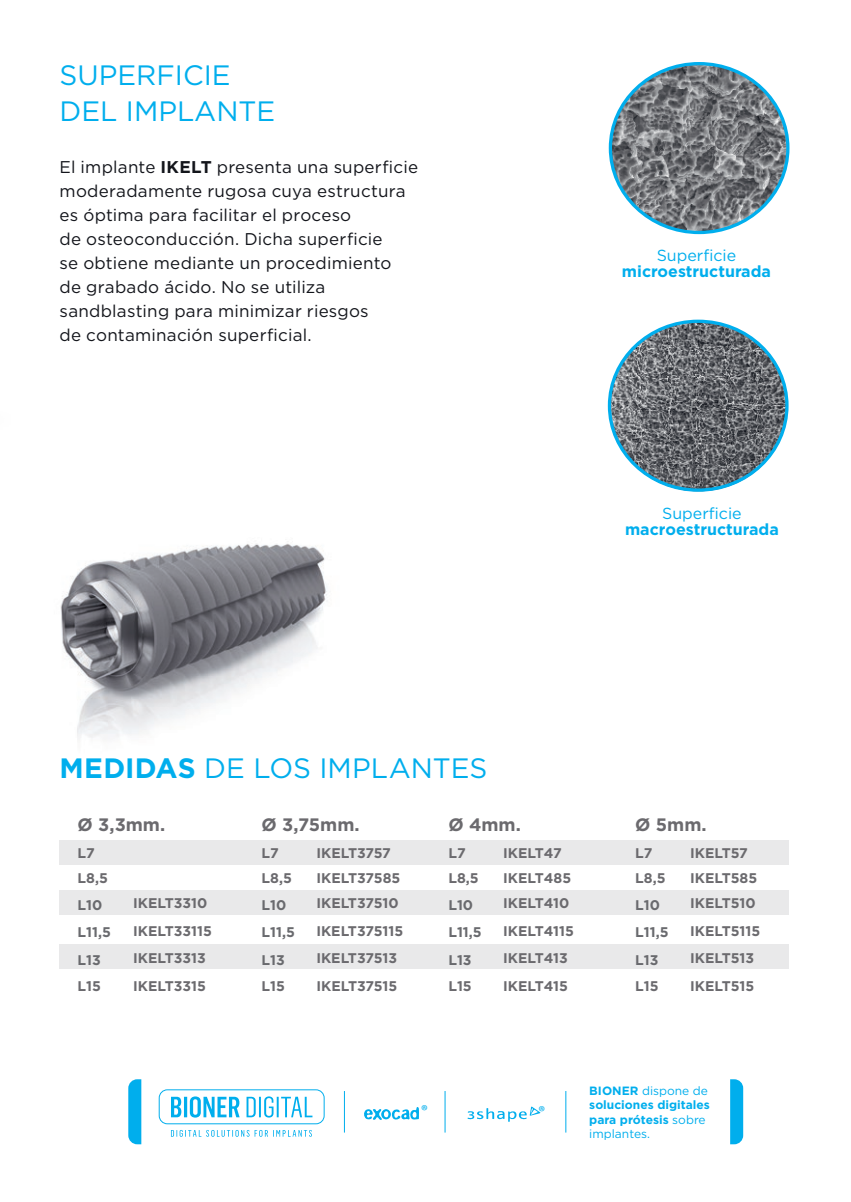
<style>
.page{position:relative;width:851px;height:1202px;background:#fff}
.page>*{position:absolute;margin:0;border:0;box-sizing:border-box;transform-origin:0 0}
.t1{font:28px/36px "Gotham";color:#00aeed}
.t2{font:700 18px "Gotham";color:#6b6a6e}
.t3{font:17px/24px "Gotham";letter-spacing:.015em;color:#13151b}
.t4{font:700 16px "Gotham";color:#00aeed}
.t5{font:16px "Gotham";color:#00aeed}
.t6{font:16px "Myriad Pro";color:#00aeed}
.t7{font:700 14px "Gotham";color:#6b6a6e}
.t8{font:700 14px "Gotham";color:#696a6e}
.t9{font:700 12px/14.4px "Gotham";color:#00aeed}
.s1{font-weight:700}
.s2{font-weight:400}
</style>
<div class="page">
<img style="left:60px;top:543px;width:267px;height:195px">
<div style="left:60px;top:890px;width:728px;height:25px;background:#e9e9ea"></div>
<div style="left:60px;top:840px;width:728px;height:25px;background:#e9e9ea"></div>
<div style="left:60px;top:944px;width:728px;height:25px;background:#e9e9ea"></div>
<svg style="left:364px;top:1107px;width:55px;height:13px"></svg>
<svg style="left:467px;top:1107px;width:73px;height:15px"></svg>
<hr style="left:444px;top:1091px;width:1px;height:41px;background:#00aeed">
<hr style="left:344px;top:1091px;width:1px;height:41px;background:#00aeed">
<hr style="left:565px;top:1091px;width:1px;height:41px;background:#00aeed">
<svg style="left:128px;top:1079px;width:13px;height:65px"></svg>
<svg style="left:730px;top:1079px;width:13px;height:65px"></svg>
<div style="left:159px;top:1089px;width:165px;height:35px;border:1px solid #00aeed;border-radius:8px"></div>
<svg style="left:171px;top:1096px;width:141px;height:22px"></svg>
<svg style="left:171px;top:1130px;width:141px;height:7px"></svg>
<img style="left:611px;top:321px;width:175px;height:169px">
<img style="left:612px;top:64px;width:175px;height:168px">
<h1 class="t1" style="left:60px;top:56px;width:217px">SUPERFICIE<br>DEL IMPLANTE</h1>
<p class="t3" style="left:60px;top:155px;width:360px">El implante <span class="s1">IKELT</span> presenta una superficie moderadamente rugosa cuya estructura es óptima para facilitar el proceso<br>de osteoconducción. Dicha superficie<br>se obtiene mediante un procedimiento<br>de grabado ácido. No se utiliza sandblasting para minimizar riesgos<br>de contaminación superficial.</p>
<h1 class="t1" style="left:60px;top:750px;width:429px"><span class="s1">MEDIDAS</span> DE LOS IMPLANTES</h1>
<p class="t5" style="left:656px;top:245px;width:81px">Superficie</p>
<p class="t4" style="left:622px;top:261px;width:150px">microestructurada</p>
<p class="t5" style="left:662px;top:503px;width:81px">Superficie</p>
<p class="t4" style="left:625px;top:518px;width:155px">macroestructurada</p>
<p class="t2" style="left:78px;top:813px;width:89px">Ø 3,3mm.</p>
<p class="t2" style="left:261px;top:813px;width:100px">Ø 3,75mm.</p>
<p class="t2" style="left:448px;top:813px;width:74px">Ø 4mm.</p>
<p class="t2" style="left:635px;top:813px;width:73px">Ø 5mm.</p>
<p class="t7" style="left:78px;top:844px;width:19px">L7</p>
<p class="t7" style="left:78px;top:868px;width:32px">L8,5</p>
<p class="t7" style="left:316px;top:844px;width:76px">IKELT3757</p>
<p class="t7" style="left:503px;top:844px;width:60px">IKELT47</p>
<p class="t7" style="left:690px;top:844px;width:59px">IKELT57</p>
<p class="t7" style="left:261px;top:844px;width:19px">L7</p>
<p class="t7" style="left:448px;top:844px;width:19px">L7</p>
<p class="t7" style="left:635px;top:844px;width:19px">L7</p>
<p class="t7" style="left:261px;top:868px;width:32px">L8,5</p>
<p class="t7" style="left:448px;top:868px;width:32px">L8,5</p>
<p class="t7" style="left:635px;top:868px;width:32px">L8,5</p>
<p class="t7" style="left:316px;top:868px;width:85px">IKELT37585</p>
<p class="t7" style="left:503px;top:868px;width:69px">IKELT485</p>
<p class="t7" style="left:690px;top:868px;width:69px">IKELT585</p>
<p class="t7" style="left:133px;top:894px;width:76px">IKELT3310</p>
<p class="t7" style="left:316px;top:894px;width:84px">IKELT37510</p>
<p class="t7" style="left:503px;top:894px;width:68px">IKELT410</p>
<p class="t7" style="left:690px;top:894px;width:67px">IKELT510</p>
<p class="t8" style="left:78px;top:895px;width:26px">L10</p>
<p class="t8" style="left:261px;top:895px;width:26px">L10</p>
<p class="t8" style="left:448px;top:895px;width:26px">L10</p>
<p class="t8" style="left:635px;top:895px;width:26px">L10</p>
<p class="t7" style="left:133px;top:922px;width:80px">IKELT33115</p>
<p class="t7" style="left:316px;top:922px;width:88px">IKELT375115</p>
<p class="t7" style="left:503px;top:922px;width:72px">IKELT4115</p>
<p class="t7" style="left:690px;top:922px;width:72px">IKELT5115</p>
<p class="t8" style="left:78px;top:922px;width:35px">L11,5</p>
<p class="t8" style="left:261px;top:922px;width:35px">L11,5</p>
<p class="t8" style="left:448px;top:922px;width:35px">L11,5</p>
<p class="t8" style="left:635px;top:922px;width:35px">L11,5</p>
<p class="t7" style="left:133px;top:949px;width:74px">IKELT3313</p>
<p class="t7" style="left:316px;top:949px;width:82px">IKELT37513</p>
<p class="t7" style="left:503px;top:949px;width:66px">IKELT413</p>
<p class="t7" style="left:690px;top:949px;width:66px">IKELT513</p>
<p class="t8" style="left:78px;top:950px;width:25px">L13</p>
<p class="t8" style="left:261px;top:950px;width:25px">L13</p>
<p class="t8" style="left:448px;top:950px;width:25px">L13</p>
<p class="t8" style="left:635px;top:950px;width:25px">L13</p>
<p class="t7" style="left:133px;top:977px;width:74px">IKELT3315</p>
<p class="t7" style="left:316px;top:977px;width:82px">IKELT37515</p>
<p class="t7" style="left:503px;top:977px;width:66px">IKELT415</p>
<p class="t7" style="left:690px;top:977px;width:66px">IKELT515</p>
<p class="t7" style="left:78px;top:977px;width:25px">L15</p>
<p class="t7" style="left:261px;top:977px;width:25px">L15</p>
<p class="t7" style="left:448px;top:977px;width:25px">L15</p>
<p class="t7" style="left:635px;top:977px;width:25px">L15</p>
<p class="t6" style="left:421px;top:1101px;width:8px">®</p>
<p class="t6" style="left:538px;top:1102px;width:8px">®</p>
<p class="t9" style="left:589px;top:1083px;width:122px">BIONER <span class="s2">dispone de </span>soluciones digitales para prótesis <span class="s2">sobre implantes.</span></p>
</div>
